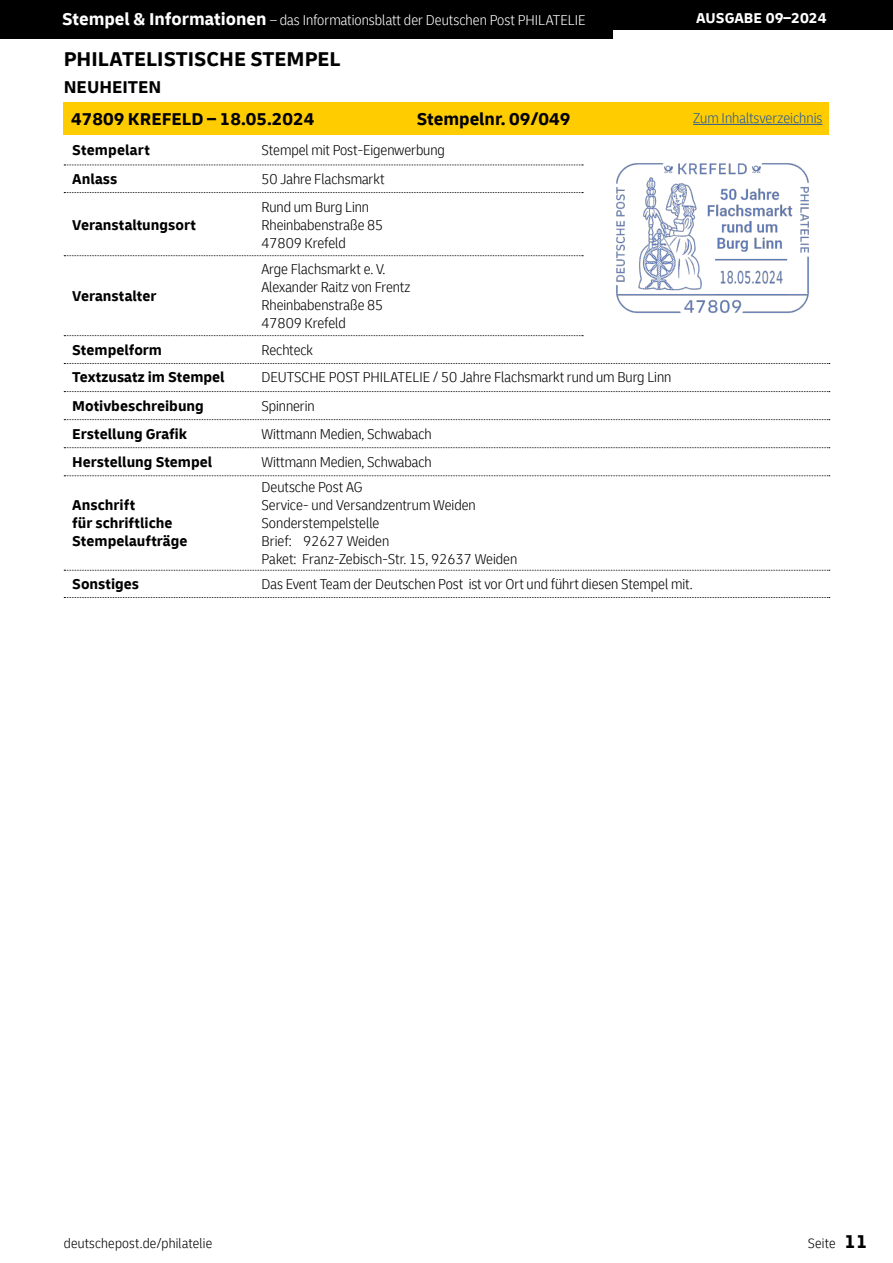
<style>
.page{position:relative;width:893px;height:1263px;background:#fff}
.page>*{position:absolute;margin:0;border:0;box-sizing:border-box;transform-origin:0 0}
.t1{font:700 21px "Delivery";color:#000}
.t2{font:700 18px/32px "Delivery";color:#000}
.t3{font:300 condensed 15px/18px "Delivery";letter-spacing:-.005em;color:#000}
.t4{font:700 15px/28px "Delivery";color:#000}
.t5{font:300 condensed 15px "Delivery";color:#fff}
.t6{font:300 condensed 15px "Delivery";color:#275b9b}
.t7{font:700 15px "Delivery";color:#fff}
.t8{font:300 condensed 14.25px "Delivery";letter-spacing:.015em;color:#000}
.s1{font-weight:700;font-stretch:normal;font-size:18px}
.s2{font-weight:700;font-stretch:normal;font-size:19.5px}
</style>
<div class="page">
<div style="left:0;top:0;width:893px;height:30px;background:#000"></div>
<div style="left:0;top:0;width:612px;height:38px;background:#000"></div>
<div style="left:64px;top:102px;width:765px;height:32px;background:#fc0"></div>
<svg style="left:64px;top:165px;width:519px;height:1px"></svg>
<svg style="left:64px;top:192px;width:519px;height:1px"></svg>
<svg style="left:64px;top:255px;width:519px;height:1px"></svg>
<svg style="left:64px;top:335px;width:519px;height:1px"></svg>
<svg style="left:64px;top:363px;width:766px;height:1px"></svg>
<svg style="left:64px;top:391px;width:766px;height:1px"></svg>
<svg style="left:64px;top:419px;width:766px;height:1px"></svg>
<svg style="left:64px;top:447px;width:766px;height:1px"></svg>
<svg style="left:64px;top:475px;width:766px;height:1px"></svg>
<svg style="left:64px;top:570px;width:766px;height:1px"></svg>
<img style="left:616px;top:163px;width:193px;height:151px">
<svg style="left:64px;top:597px;width:766px;height:1px"></svg>
<hr style="left:693px;top:124px;width:129px;height:1px;background:#275b9b">
<p class="t5" style="left:62px;top:12px;width:525px"><span class="s1">Stempel &amp; Informationen</span> – das Informationsblatt der Deutschen Post PHILATELIE</p>
<p class="t7" style="left:696px;top:9px;width:132px">AUSGABE 09–2024</p>
<h1 class="t1" style="left:64px;top:46px;width:278px">PHILATELISTISCHE STEMPEL</h1>
<p class="t2" style="left:71px;top:71px;width:245px;text-indent:-7px">NEUHEITEN<br>47809 KREFELD – 18.05.2024</p>
<p class="t6" style="left:693px;top:109px;width:131px">Zum Inhaltsverzeichnis</p>
<p class="t2" style="left:417px;top:103px;width:155px">Stempelnr. 09/049</p>
<p class="t4" style="left:72px;top:136px;width:79px;line-height:29px">Stempelart<br>Anlass</p>
<p class="t4" style="left:72px;top:211px;width:125px">Veranstaltungsort</p>
<p class="t4" style="left:72px;top:282px;width:86px">Veranstalter</p>
<p class="t4" style="left:72px;top:336px;width:154px">Stempelform<br>Textzusatz im Stempel<br>Motivbeschreibung<br>Erstellung Grafik<br>Herstellung Stempel</p>
<p class="t4" style="left:72px;top:496px;width:117px;line-height:18px">Anschrift<br>für schriftliche<br>Stempelaufträge</p>
<p class="t3" style="left:261px;top:136px;width:185px;line-height:29px">Stempel mit Post-Eigenwerbung<br>50 Jahre Flachsmarkt</p>
<p class="t3" style="left:261px;top:198px;width:123px">Rund um Burg Linn<br>Rheinbabenstraße 85<br>47809 Krefeld</p>
<p class="t3" style="left:261px;top:260px;width:151px">Arge Flachsmarkt e. V.<br>Alexander Raitz von Frentz<br>Rheinbabenstraße 85<br>47809 Krefeld</p>
<p class="t3" style="left:261px;top:336px;width:411px;line-height:28px">Rechteck<br>DEUTSCHE POST PHILATELIE / 50 Jahre Flachsmarkt rund um Burg Linn<br>Spinnerin<br>Wittmann Medien, Schwabach<br>Wittmann Medien, Schwabach</p>
<p class="t3" style="left:261px;top:478px;width:257px">Deutsche Post AG<br>Service- und Versandzentrum Weiden<br>Sonderstempelstelle<br>Brief: 92627 Weiden<br>Paket: Franz-Zebisch-Str. 15, 92637 Weiden</p>
<p class="t4" style="left:72px;top:570px;width:68px">Sonstiges</p>
<p class="t3" style="left:261px;top:575px;width:433px">Das Event Team der Deutschen Post ist vor Ort und führt diesen Stempel mit.</p>
<p class="t8" style="left:64px;top:1235px;width:150px">deutschepost.de/philatelie</p>
<p class="t8" style="left:808px;top:1235px;width:61px">Seite <span class="s2">11</span></p>
</div>
